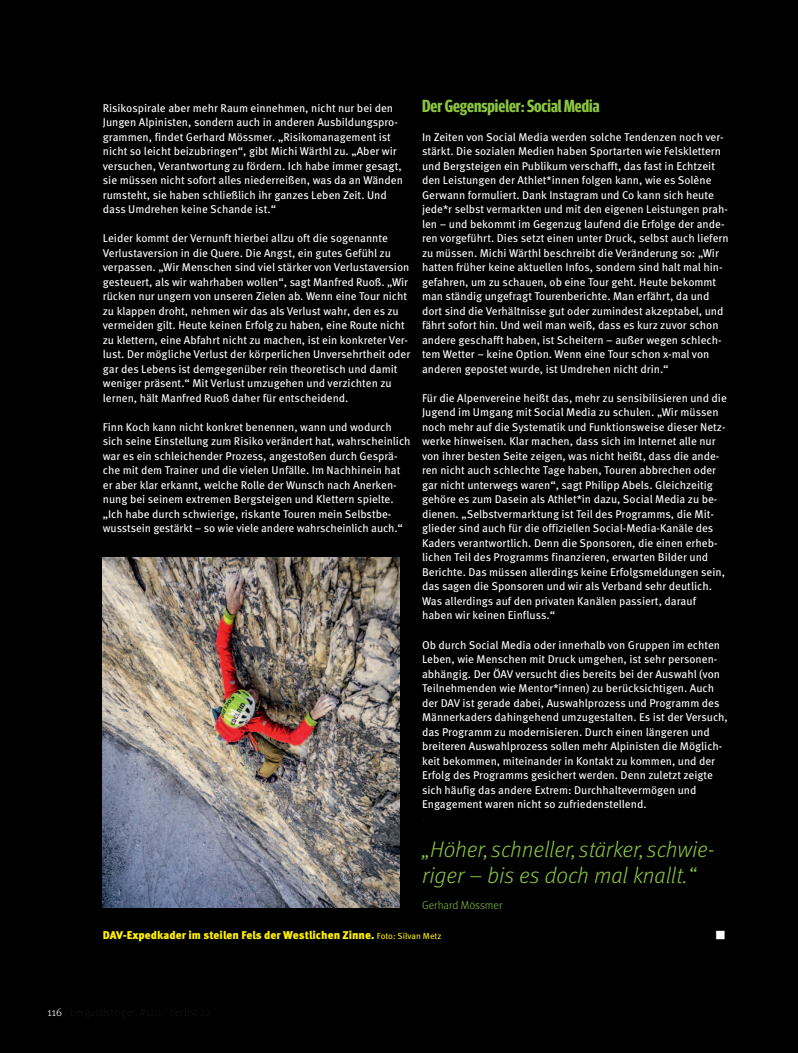
<style>
.page{position:relative;width:798px;height:1053px;background:#fff}
.page>*{position:absolute;margin:0;border:0;box-sizing:border-box;transform-origin:0 0}
.t1{font:italic 300 22.5px/26.4px "Meta OT";color:#8bc63e}
.t2{font:700 17.5px "Meta Headline OT Comp";color:#8bc63e}
.t3{font:11.25px/14.5px "Meta OT";color:#fff}
.t4{font:900 11.25px "Meta OT";color:#fff101}
.t5{font:300 11.25px "Meta OT";color:#8bc63e}
.t6{font:300 11.25px "Meta OT";color:#fff}
.s1{font-weight:400;font-size:8.75px}
</style>
<div class="page">
<div style="left:0;top:0;width:797px;height:1052px;background:#000"></div>
<img style="left:102px;top:557px;width:297px;height:350px">
<p class="t3" style="left:103px;top:101px;width:301px">Risikospirale aber mehr Raum einnehmen, nicht nur bei den Jungen Alpinisten, sondern auch in anderen Ausbildungspro&shy;grammen, findet Gerhard Mössmer. „Risikomanagement ist nicht so leicht beizubringen“, gibt Michi Wärthl zu. „Aber wir versuchen, Verantwortung zu fördern. Ich habe immer gesagt, sie müssen nicht sofort alles niederreißen, was da an Wänden rumsteht, sie haben schließlich ihr ganzes Leben Zeit. Und dass Umdrehen keine Schande ist.“</p>
<p class="t3" style="left:103px;top:232px;width:286px">Leider kommt der Vernunft hierbei allzu oft die sogenannte</p>
<p class="t3" style="left:103px;top:246px;width:309px">Verlustaversion in die Quere. Die Angst, ein gutes Gefühl zu verpassen. „Wir Menschen sind viel stärker von Verlustaversion gesteuert, als wir wahrhaben wollen“, sagt Manfred Ruoß. „Wir rücken nur ungern von unseren Zielen ab. Wenn eine Tour nicht zu klappen droht, nehmen wir das als Verlust wahr, den es zu vermeiden gilt. Heute keinen Erfolg zu haben, eine Route nicht zu klettern, eine Abfahrt nicht zu machen, ist ein konkreter Ver&shy;lust. Der mögliche Verlust der körperlichen Unversehrtheit oder gar des Lebens ist demgegenüber rein theoretisch und damit weniger präsent.“ Mit Verlust umzugehen und verzichten zu</p>
<p class="t3" style="left:103px;top:391px;width:247px">lernen, hält Manfred Ruoß daher für entscheidend.</p>
<p class="t3" style="left:103px;top:420px;width:309px">Finn Koch kann nicht konkret benennen, wann und wodurch sich seine Einstellung zum Risiko verändert hat, wahrscheinlich war es ein schleichender Prozess, angestoßen durch Gesprä&shy;che mit dem Trainer und die vielen Unfälle. Im Nachhinein hat er aber klar erkannt, welche Rolle der Wunsch nach Anerken&shy;nung bei seinem extremen Bergsteigen und Klettern spielte. „Ich habe durch schwierige, riskante Touren mein Selbstbe&shy;wusstsein gestärkt – so wie viele andere wahrscheinlich auch.“</p>
<p class="t2" style="left:422px;top:99px;width:179px">Der Gegenspieler: Social Media</p>
<p class="t3" style="left:422px;top:130px;width:308px">In Zeiten von Social Media werden solche Tendenzen noch ver&shy;stärkt. Die sozialen Medien haben Sportarten wie Felsklettern und Bergsteigen ein Publikum verschafft, das fast in Echtzeit den Leistungen der Athlet*innen folgen kann, wie es Solène Gerwann formuliert. Dank Instagram und Co kann sich heute jede*r selbst vermarkten und mit den eigenen Leistungen prah&shy;len – und bekommt im Gegenzug laufend die Erfolge der ande&shy;ren vorgeführt. Dies setzt einen unter Druck, selbst auch liefern zu müssen. Michi Wärthl beschreibt die Veränderung so: „Wir hatten früher keine aktuellen Infos, sondern sind halt mal hin&shy;gefahren, um zu schauen, ob eine Tour geht. Heute bekommt man ständig ungefragt Tourenberichte. Man erfährt, da und dort sind die Verhältnisse gut oder zumindest akzeptabel, und fährt sofort hin. Und weil man weiß, dass es kurz zuvor schon andere geschafft haben, ist Scheitern – außer wegen schlech&shy;tem Wetter – keine Option. Wenn eine Tour schon x-mal von</p>
<p class="t3" style="left:422px;top:362px;width:248px">anderen gepostet wurde, ist Umdrehen nicht drin.“</p>
<p class="t3" style="left:422px;top:391px;width:306px">Für die Alpenvereine heißt das, mehr zu sensibilisieren und die Jugend im Umgang mit Social Media zu schulen. „Wir müssen noch mehr auf die Systematik und Funktionsweise dieser Netz&shy;werke hinweisen. Klar machen, dass sich im Internet alle nur von ihrer besten Seite zeigen, was nicht heißt, dass die ande&shy;ren nicht auch schlechte Tage haben, Touren abbrechen oder gar nicht unterwegs waren“, sagt Philipp Abels. Gleichzeitig gehöre es zum Dasein als Athlet*in dazu, Social Media zu be&shy;dienen. „Selbstvermarktung ist Teil des Programms, die Mit&shy;glieder sind auch für die offiziellen Social-Media-Kanäle des Kaders verantwortlich. Denn die Sponsoren, die einen erheb-</p>
<p class="t3" style="left:422px;top:551px;width:287px">lichen Teil des Programms finanzieren, erwarten Bilder und</p>
<p class="t3" style="left:422px;top:565px;width:304px">Berichte. Das müssen allerdings keine Erfolgsmeldungen sein, das sagen die Sponsoren und wir als Verband sehr deutlich.<br>Was allerdings auf den privaten Kanälen passiert, darauf</p>
<p class="t3" style="left:422px;top:609px;width:134px">haben wir keinen Einfluss.“</p>
<p class="t3" style="left:422px;top:638px;width:307px">Ob durch Social Media oder innerhalb von Gruppen im echten Leben, wie Menschen mit Druck umgehen, ist sehr personen&shy;abhängig. Der ÖAV versucht dies bereits bei der Auswahl (von Teilnehmenden wie Mentor*innen) zu berücksichtigen. Auch der DAV ist gerade dabei, Auswahlprozess und Programm des Männerkaders dahingehend umzugestalten. Es ist der Versuch, das Programm zu modernisieren. Durch einen längeren und breiteren Auswahlprozess sollen mehr Alpinisten die Möglich&shy;keit bekommen, miteinander in Kontakt zu kommen, und der</p>
<p class="t3" style="left:422px;top:768px;width:292px">Erfolg des Programms gesichert werden. Denn zuletzt zeigte sich häufig das andere Extrem: Durchhaltevermögen und</p>
<p class="t3" style="left:422px;top:797px;width:226px">Engagement waren nicht so zufriedenstellend.</p>
<p class="t1" style="left:422px;top:837px;width:294px">„Höher, schneller, stärker, schwie&shy;riger – bis es doch mal knallt.“</p>
<p class="t5" style="left:422px;top:901px;width:82px">Gerhard Mössmer</p>
<p class="t4" style="left:103px;top:930px;width:340px">DAV-Expedkader im steilen Fels der Westlichen Zinne. <span class="s1">Foto: Silvan Metz</span></p>
<p class="t6" style="left:715px;top:930px;width:11px">■</p>
</div>
